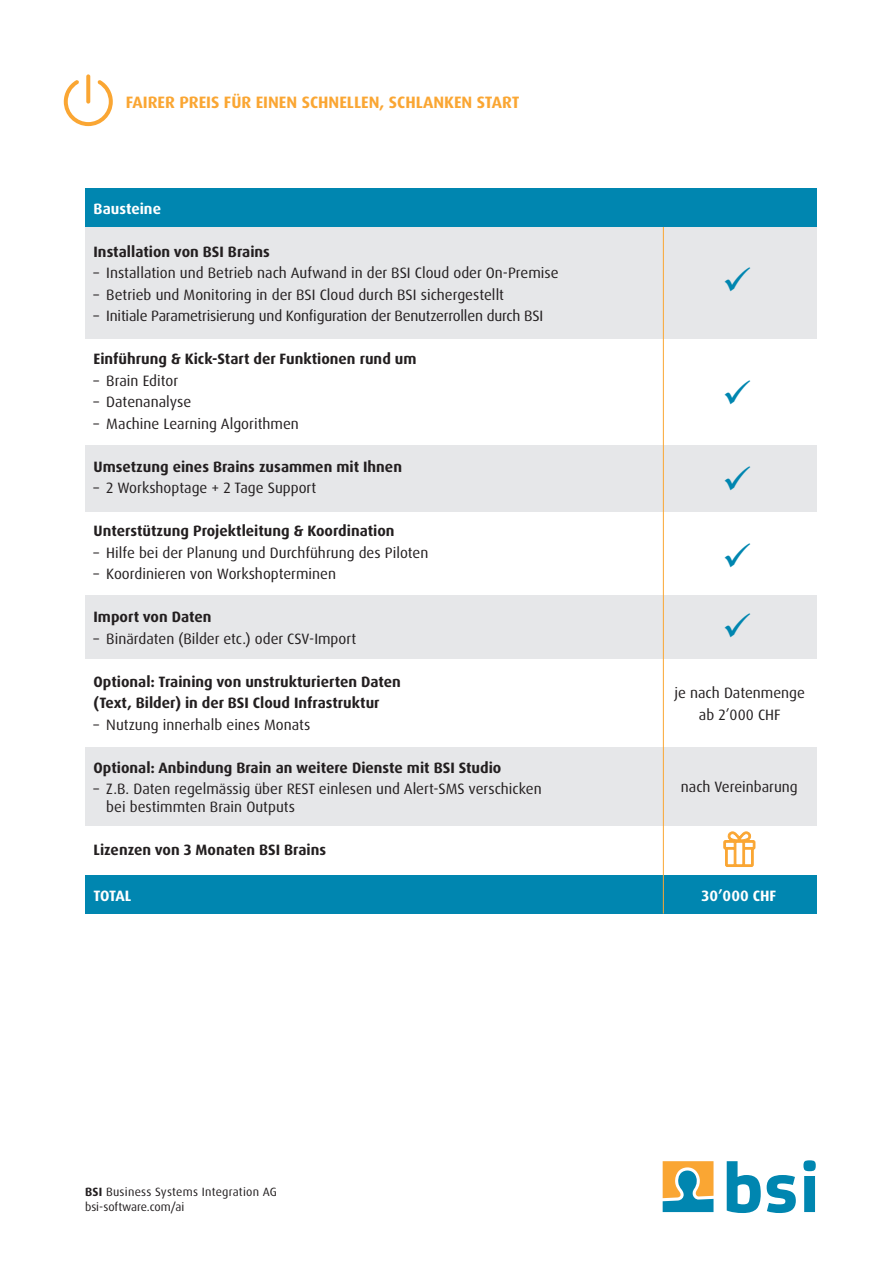
<style>
.page{position:relative;width:893px;height:1263px;background:#fff}
.page>*{position:absolute;margin:0;border:0;box-sizing:border-box;transform-origin:0 0}
.t1{font:700 16.5px "Dax OT";color:#faa633}
.t2{font:15px/17.2px "Dax OT";color:#231f20}
.t3{font:700 15px "Dax OT";color:#231f20}
.t4{font:700 15px "Dax OT";color:#fff}
.t5{font:12px "Dax OT";letter-spacing:.015em;color:#231f20}
.t6{font:12px "Dax OT";letter-spacing:-.005em;color:#231f20}
.s1{font-weight:700}
</style>
<div class="page">
<div style="left:85px;top:875px;width:731px;height:39px;background:#0086b0"></div>
<div style="left:85px;top:223px;width:731px;height:115px;background:#e6e7e9"></div>
<div style="left:85px;top:445px;width:731px;height:67px;background:#e6e7e9"></div>
<div style="left:85px;top:596px;width:731px;height:63px;background:#e6e7e9"></div>
<div style="left:85px;top:747px;width:731px;height:79px;background:#e6e7e9"></div>
<svg style="left:727px;top:1161px;width:34px;height:52px"></svg>
<svg style="left:767px;top:1175px;width:29px;height:38px"></svg>
<svg style="left:803px;top:1160px;width:13px;height:52px"></svg>
<svg style="left:663px;top:1161px;width:50px;height:51px;background:#97a57f"></svg>
<hr style="left:663px;top:211px;width:1px;height:703px;background:#faa633">
<div style="left:85px;top:188px;width:731px;height:38px;background:#0086b0"></div>
<svg style="left:64px;top:80px;width:49px;height:46px"></svg>
<svg style="left:86px;top:74px;width:4px;height:30px"></svg>
<svg style="left:723px;top:831px;width:33px;height:36px"></svg>
<p class="t1" style="left:126px;top:91px;width:395px">FAIRER PREIS FÜR EINEN SCHNELLEN, SCHLANKEN START</p>
<p class="t4" style="left:94px;top:199px;width:69px">Bausteine</p>
<p class="t3" style="left:94px;top:242px;width:178px">Installation von BSI Brains</p>
<p class="t2" style="left:94px;top:265px;width:467px">– Installation und Betrieb nach Aufwand in der BSI Cloud oder On-Premise</p>
<p class="t2" style="left:94px;top:286px;width:412px">– Betrieb und Monitoring in der BSI Cloud durch BSI sichergestellt</p>
<p class="t2" style="left:94px;top:308px;width:451px">– Initiale Parametrisierung und Konfiguration der Benutzerrollen durch BSI</p>
<p class="t3" style="left:94px;top:349px;width:325px">Einführung &amp; Kick-Start der Funktionen rund um</p>
<p class="t2" style="left:94px;top:372px;width:86px">– Brain Editor</p>
<p class="t2" style="left:94px;top:394px;width:99px">– Datenanalyse</p>
<p class="t2" style="left:94px;top:415px;width:207px">– Machine Learning Algorithmen</p>
<p class="t3" style="left:94px;top:457px;width:310px">Umsetzung eines Brains zusammen mit Ihnen</p>
<p class="t2" style="left:94px;top:480px;width:224px">– 2 Workshoptage + 2 Tage Support</p>
<p class="t3" style="left:94px;top:521px;width:302px">Unterstützung Projektleitung &amp; Koordination</p>
<p class="t2" style="left:94px;top:544px;width:336px">– Hilfe bei der Planung und Durchführung des Piloten</p>
<p class="t2" style="left:94px;top:566px;width:244px">– Koordinieren von Workshopterminen</p>
<p class="t3" style="left:94px;top:607px;width:119px">Import von Daten</p>
<p class="t2" style="left:94px;top:630px;width:264px">– Binärdaten (Bilder etc.) oder CSV-Import</p>
<p class="t3" style="left:94px;top:672px;width:309px">Optional: Training von unstrukturierten Daten</p>
<p class="t3" style="left:94px;top:694px;width:288px">(Text, Bilder) in der BSI Cloud Infrastruktur</p>
<p class="t2" style="left:94px;top:716px;width:218px">– Nutzung innerhalb eines Monats</p>
<p class="t3" style="left:94px;top:758px;width:409px">Optional: Anbindung Brain an weitere Dienste mit BSI Studio</p>
<p class="t2" style="left:106px;top:781px;width:437px;text-indent:-13px">– Z.B. Daten regelmässig über REST einlesen und Alert-SMS verschicken bei bestimmten Brain Outputs</p>
<p class="t3" style="left:94px;top:840px;width:234px">Lizenzen von 3 Monaten BSI Brains</p>
<p class="t4" style="left:94px;top:887px;width:39px">TOTAL</p>
<p class="t4" style="left:702px;top:887px;width:76px">30’000 CHF</p>
<p class="t2" style="left:674px;top:682px;width:132px;line-height:21.8px;text-align:center">je nach Datenmenge ab 2’000 CHF</p>
<p class="t2" style="left:681px;top:779px;width:118px">nach Vereinbarung</p>
<p class="t5" style="left:85px;top:1184px;width:193px"><span class="s1">BSI</span> Business Systems Integration AG</p>
<p class="t6" style="left:85px;top:1199px;width:101px">bsi-software.com/ai</p>
</div>
